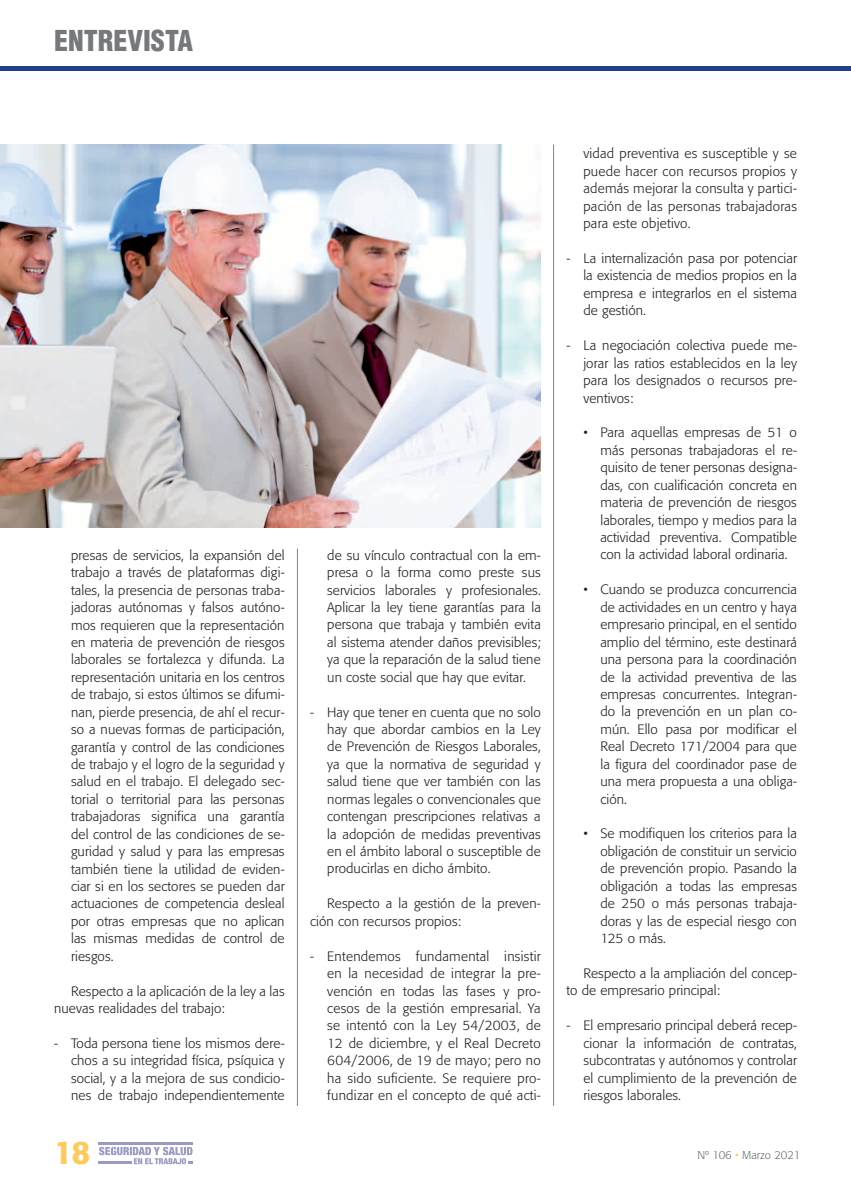
<style>
.page{position:relative;width:851px;height:1191px;background:#fff}
.page>*{position:absolute;margin:0;border:0;box-sizing:border-box;transform-origin:0 0}
.t1{font:500 32.4px "Formata";color:#feca5a}
.t2{font:900 condensed 28.05px "Helvetica LT Std";color:#76787b}
.t3{font:300 13.5px/17.4px "Formata";letter-spacing:.01em;color:#231f20;text-align:justify}
.t4{font:300 11.25px "Formata";color:#6c6d70}
.s1{color:#fece64}
</style>
<div class="page">
<hr style="left:0;top:67px;width:850px;height:4px;background:#20418a">
<hr style="left:98px;top:1142px;width:95px;height:2px;background:#999bc4">
<hr style="left:98px;top:1161px;width:34px;height:3px;background:#999bc4">
<svg style="left:99px;top:1146px;width:94px;height:18px"></svg>
<hr style="left:553px;top:145px;width:1px;height:961px;background:#a38228">
<hr style="left:297px;top:549px;width:1px;height:557px;background:#a38228">
<img style="left:0;top:145px;width:540px;height:382px">
<h2 class="t2" style="left:54px;top:23px;width:141px">ENTREVISTA</h2>
<p class="t3" style="left:71px;top:546px;width:215px">presas de servicios, la expansión del trabajo a través de plataformas digi&shy;tales, la presencia de personas traba&shy;jadoras autónomas y falsos autóno&shy;mos requieren que la representación en materia de prevención de riesgos laborales se fortalezca y difunda. La representación unitaria en los centros de trabajo, si estos últimos se difumi&shy;nan, pierde presencia, de ahí el recur&shy;so a nuevas formas de participación, garantía y control de las condiciones de trabajo y el logro de la seguridad y salud en el trabajo. El delegado sec&shy;torial o territorial para las personas trabajadoras significa una garantía del control de las condiciones de se&shy;guridad y salud y para las empresas también tiene la utilidad de eviden&shy;ciar si en los sectores se pueden dar actuaciones de competencia desleal por otras empresas que no aplican las mismas medidas de control de riesgos.</p>
<p class="t3" style="left:54px;top:982px;width:232px;text-indent:17px">Respecto a la aplicación de la ley a las nuevas realidades del trabajo:</p>
<p class="t3" style="left:71px;top:1034px;width:215px;text-indent:-17px">- Toda persona tiene los mismos dere&shy;chos a su integridad física, psíquica y social, y a la mejora de sus condicio&shy;nes de trabajo independientemente</p>
<p class="t3" style="left:327px;top:546px;width:215px">de su vínculo contractual con la em&shy;presa o la forma como preste sus servicios laborales y profesionales.<br>Aplicar la ley tiene garantías para la persona que trabaja y también evita al sistema atender daños previsibles; ya que la reparación de la salud tiene un coste social que hay que evitar.</p>
<p class="t3" style="left:327px;top:703px;width:215px;text-indent:-17px">- Hay que tener en cuenta que no solo hay que abordar cambios en la Ley de Prevención de Riesgos Laborales, ya que la normativa de seguridad y salud tiene que ver también con las normas legales o convencionales que contengan prescripciones relativas a la adopción de medidas preventivas en el ámbito laboral o susceptible de producirlas en dicho ámbito.</p>
<p class="t3" style="left:310px;top:895px;width:232px;text-indent:17px">Respecto a la gestión de la preven&shy;ción con recursos propios:</p>
<p class="t3" style="left:327px;top:947px;width:215px;text-indent:-17px">- Entendemos fundamental insistir en la necesidad de integrar la pre&shy;vención en todas las fases y pro&shy;cesos de la gestión empresarial. Ya se intentó con la Ley 54/2003, de 12 de diciembre, y el Real Decreto 604/2006, de 19 de mayo; pero no ha sido suficiente. Se requiere pro&shy;fundizar en el concepto de qué acti-</p>
<p class="t3" style="left:583px;top:145px;width:215px">vidad preventiva es susceptible y se puede hacer con recursos propios y además mejorar la consulta y partici&shy;pación de las personas trabajadoras para este objetivo.</p>
<p class="t3" style="left:583px;top:250px;width:215px;text-indent:-17px">- La internalización pasa por potenciar la existencia de medios propios en la empresa e integrarlos en el sistema de gestión.</p>
<p class="t3" style="left:583px;top:337px;width:215px;text-indent:-17px">- La negociación colectiva puede me&shy;jorar las ratios establecidos en la ley para los designados o recursos pre&shy;ventivos:</p>
<p class="t3" style="left:600px;top:424px;width:198px;text-indent:-17px">• Para aquellas empresas de 51 o más personas trabajadoras el re&shy;quisito de tener personas designa&shy;das, con cualificación concreta en materia de prevención de riesgos laborales, tiempo y medios para la actividad preventiva. Compatible con la actividad laboral ordinaria.</p>
<p class="t3" style="left:600px;top:581px;width:198px;text-indent:-17px">• Cuando se produzca concurrencia de actividades en un centro y haya empresario principal, en el sentido amplio del término, este destinará una persona para la coordinación de la actividad preventiva de las empresas concurrentes. Integran&shy;do la prevención en un plan co&shy;mún. Ello pasa por modificar el Real Decreto 171/2004 para que la figura del coordinador pase de una mera propuesta a una obliga&shy;ción.</p>
<p class="t3" style="left:600px;top:825px;width:198px;text-indent:-17px">• Se modifiquen los criterios para la obligación de constituir un servicio de prevención propio. Pasando la obligación a todas las empresas de 250 o más personas trabaja&shy;doras y las de especial riesgo con 125 o más.</p>
<p class="t3" style="left:566px;top:964px;width:232px;text-indent:17px">Respecto a la ampliación del concep&shy;to de empresario principal:</p>
<p class="t3" style="left:583px;top:1017px;width:215px;text-indent:-17px">- El empresario principal deberá recep&shy;cionar la información de contratas, subcontratas y autónomos y controlar el cumplimiento de la prevención de riesgos laborales.</p>
<h1 class="t1" style="left:54px;top:1132px;width:38px">18</h1>
<p class="t4" style="left:697px;top:1148px;width:104px">Nº 106 <span class="s1">•</span> Marzo 2021</p>
</div>
